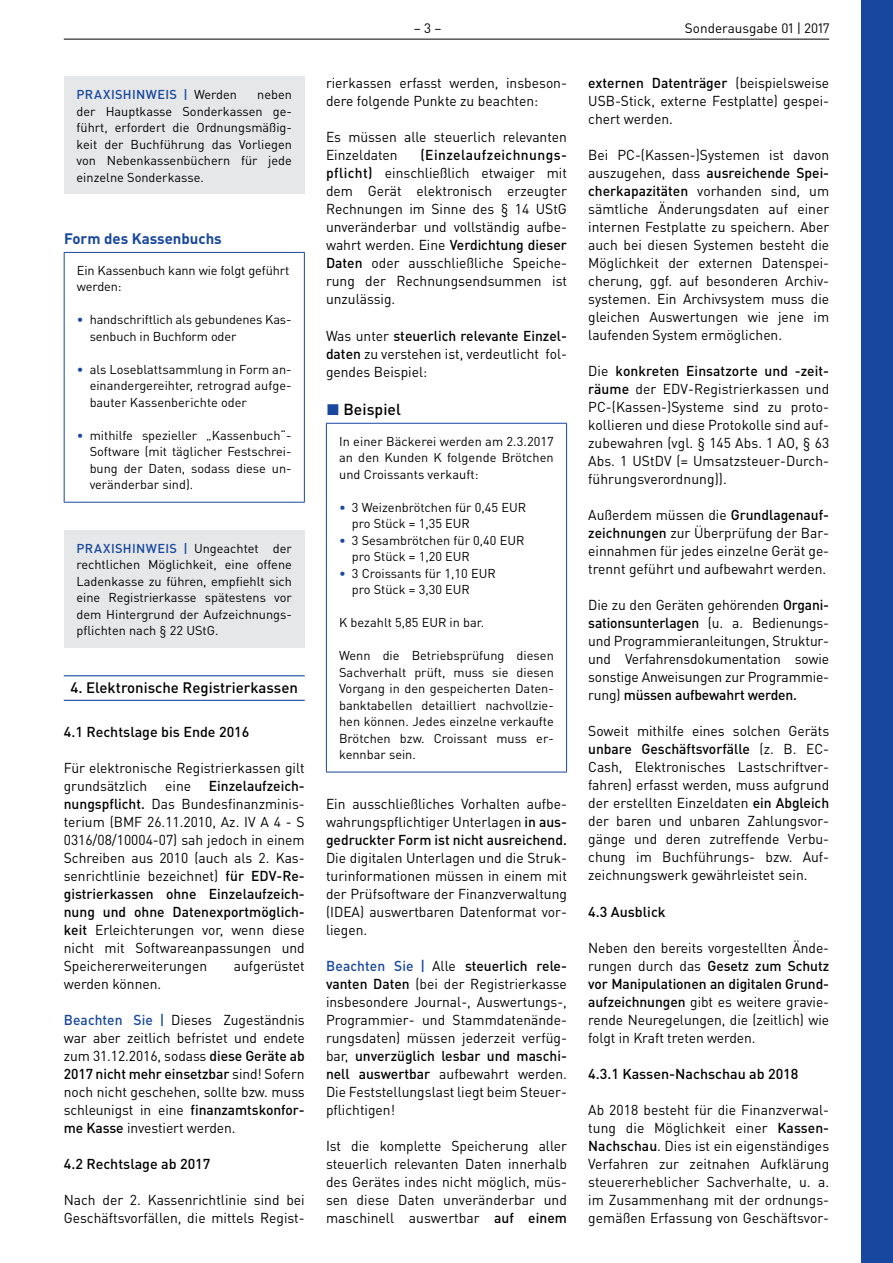
<style>
.page{position:relative;width:893px;height:1263px;background:#fff}
.page>*{position:absolute;margin:0;border:0;box-sizing:border-box;transform-origin:0 0}
.t1{font:500 15.75px "DIN Pro";letter-spacing:.005em;color:#000}
.t2{font:500 15px "DIN Pro";color:#000}
.t3{font:700 15px "DIN Pro";color:#17479e}
.t4{font:14.25px/18px "DIN Pro";color:#000;text-align:justify}
.t5{font:500 14.25px "DIN Pro";color:#000}
.t6{font:13.5px "DIN Pro";color:#000}
.t7{font:12.75px/16.5px "DIN Pro";color:#000;text-align:justify}
.t8{font:500 12.75px "DIN Pro";letter-spacing:.03em;color:#17479e}
.s1{font-weight:400;color:#000}
.s2{color:#17479e}
.s3{font-weight:500;color:#17479e}
.s4{font-weight:500}
</style>
<div class="page">
<hr style="left:64px;top:39px;width:765px;height:1px;background:#000">
<hr style="left:64px;top:675px;width:241px;height:1px;background:#17479e">
<hr style="left:64px;top:700px;width:241px;height:1px;background:#17479e">
<div style="left:64px;top:77px;width:241px;height:117px;background:#e6e7e8"></div>
<hr style="left:64px;top:252px;width:241px;height:1px;background:#17479e">
<hr style="left:64px;top:253px;width:1px;height:249px;background:#17479e">
<hr style="left:304px;top:253px;width:1px;height:249px;background:#17479e">
<hr style="left:64px;top:502px;width:241px;height:1px;background:#17479e">
<div style="left:64px;top:530px;width:241px;height:118px;background:#e6e7e8"></div>
<hr style="left:326px;top:423px;width:241px;height:1px;background:#17479e">
<hr style="left:326px;top:424px;width:1px;height:348px;background:#17479e">
<hr style="left:566px;top:424px;width:1px;height:348px;background:#17479e">
<hr style="left:326px;top:772px;width:241px;height:1px;background:#17479e">
<div style="left:861px;top:0;width:32px;height:1263px;background:#17479e"></div>
<p class="t8" style="left:77px;top:86px;width:162px">PRAXISHINWEIS | <span class="s1">Werden</span></p>
<p class="t7" style="left:77px;top:86px;width:217px;text-indent:181px">neben der Hauptkasse Sonderkassen ge&shy;führt, erfordert die Ordnungsmäßig&shy;keit der Buchführung das Vorliegen von Nebenkassenbüchern für jede einzelne Sonderkasse.</p>
<p class="t3" style="left:64px;top:228px;width:159px">Form des Kassenbuchs</p>
<p class="t7" style="left:77px;top:262px;width:214px">Ein Kassenbuch kann wie folgt geführt werden:</p>
<p class="t7" style="left:90px;top:311px;width:203px;text-indent:-13px"><span class="s2">•</span> handschriftlich als gebundenes Kas&shy;senbuch in Buchform oder</p>
<p class="t7" style="left:90px;top:361px;width:203px;text-indent:-13px"><span class="s2">•</span> als Loseblattsammlung in Form an&shy;einandergereihter, retrograd aufge&shy;bauter Kassenberichte oder</p>
<p class="t7" style="left:90px;top:426px;width:203px;text-indent:-13px"><span class="s2">•</span> mithilfe spezieller „Kassenbuch“- Software (mit täglicher Festschrei&shy;bung der Daten, sodass diese un&shy;veränderbar sind).</p>
<p class="t7" style="left:77px;top:539px;width:217px"><span class="s3">PRAXISHINWEIS |</span> Ungeachtet der rechtlichen Möglichkeit, eine offene Ladenkasse zu führen, empfiehlt sich eine Registrierkasse spätestens vor dem Hintergrund der Aufzeichnungs&shy;pflichten nach § 22 UStG.</p>
<p class="t2" style="left:70px;top:678px;width:229px">4. Elektronische Registrierkassen</p>
<p class="t5" style="left:64px;top:722px;width:187px">4.1 Rechtslage bis Ende 2016</p>
<p class="t4" style="left:64px;top:759px;width:242px">Für elektronische Registrierkassen gilt grundsätzlich</p>
<p class="t4" style="left:64px;top:777px;width:242px;text-indent:145px"><span class="s4">Einzelaufzeich&shy;nungspflicht.</span> Das Bundesfinanzminis&shy;terium (BMF 26.11.2010, Az. IV A 4 - S 0316/08/10004-07) sah jedoch in einem Schreiben aus 2010 (auch als 2. Kas&shy;senrichtlinie bezeichnet) <span class="s4">für EDV-Re&shy;gistrierkassen ohne Einzelaufzeich&shy;nung und ohne Datenexportmöglich&shy;keit</span> Erleichterungen vor, wenn diese nicht mit Softwareanpassungen und Speichererweiterungen</p>
<p class="t4" style="left:165px;top:777px;width:27px">eine</p>
<p class="t4" style="left:234px;top:957px;width:72px">aufgerüstet</p>
<p class="t4" style="left:64px;top:975px;width:99px">werden können.</p>
<p class="t4" style="left:64px;top:1011px;width:242px"><span class="s3">Beachten Sie |</span> Dieses Zugeständnis war aber zeitlich befristet und endete zum 31.12.2016, sodass <span class="s4">diese Geräte ab 2017 nicht mehr einsetzbar</span> sind! Sofern noch nicht geschehen, sollte bzw. muss schleunigst in eine <span class="s4">finanzamtskonfor&shy;me Kasse</span> investiert werden.</p>
<p class="t5" style="left:64px;top:1154px;width:148px">4.2 Rechtslage ab 2017</p>
<p class="t4" style="left:64px;top:1191px;width:242px">Nach der 2. Kassenrichtlinie sind bei<br>Geschäftsvorfällen, die mittels Regist-</p>
<p class="t6" style="left:414px;top:19px;width:29px">– 3 –</p>
<p class="t6" style="left:685px;top:19px;width:146px">Sonderausgabe 01 | 2017</p>
<p class="t4" style="left:326px;top:74px;width:242px">rierkassen erfasst werden, insbeson&shy;dere folgende Punkte zu beachten:</p>
<p class="t4" style="left:326px;top:128px;width:242px">Es müssen alle steuerlich relevanten<br>Einzeldaten</p>
<p class="t4" style="left:326px;top:146px;width:242px;text-indent:94px"><span class="s4">(Einzelaufzeichnungs&shy;pflicht)</span> einschließlich etwaiger mit dem Gerät elektronisch erzeugter Rechnungen im Sinne des § 14 UStG unveränderbar und vollständig aufbe&shy;wahrt werden. Eine <span class="s4">Verdichtung dieser Daten</span> oder ausschließliche Speiche&shy;rung der Rechnungsendsummen ist unzulässig.</p>
<p class="t4" style="left:326px;top:327px;width:242px">Was unter <span class="s4">steuerlich relevante Einzel&shy;daten</span> zu verstehen ist, verdeutlicht fol&shy;gendes Beispiel:</p>
<p class="t1" style="left:326px;top:398px;width:76px"><span class="s2">◼</span> Beispiel</p>
<p class="t7" style="left:339px;top:432px;width:216px">In einer Bäckerei werden am 2.3.2017 an den Kunden K folgende Brötchen und Croissants verkauft:</p>
<p class="t7" style="left:352px;top:498px;width:176px;text-indent:-13px"><span class="s2">•</span> 3 Weizenbrötchen für 0,45 EUR pro Stück = 1,35 EUR</p>
<p class="t7" style="left:352px;top:531px;width:174px;text-indent:-13px"><span class="s2">•</span> 3 Sesambrötchen für 0,40 EUR pro Stück = 1,20 EUR</p>
<p class="t7" style="left:352px;top:564px;width:145px;text-indent:-13px"><span class="s2">•</span> 3 Croissants für 1,10 EUR pro Stück = 3,30 EUR</p>
<p class="t7" style="left:339px;top:614px;width:146px">K bezahlt 5,85 EUR in bar.</p>
<p class="t7" style="left:339px;top:647px;width:216px">Wenn die Betriebsprüfung diesen Sachverhalt prüft, muss sie diesen Vorgang in den gespeicherten Daten&shy;banktabellen detailliert nachvollzie&shy;hen können. Jedes einzelne verkaufte Brötchen bzw. Croissant muss er&shy;kennbar sein.</p>
<p class="t4" style="left:326px;top:795px;width:242px">Ein ausschließliches Vorhalten aufbe&shy;wahrungspflichtiger Unterlagen <span class="s4">in aus&shy;gedruckter Form ist nicht ausreichend.</span></p>
<p class="t4" style="left:326px;top:849px;width:242px">Die digitalen Unterlagen und die Struk&shy;turinformationen müssen in einem mit der Prüfsoftware der Finanzverwaltung (IDEA) auswertbaren Datenformat vor&shy;liegen.</p>
<p class="t4" style="left:326px;top:957px;width:242px"><span class="s3">Beachten Sie |</span> Alle <span class="s4">steuerlich rele&shy;vanten Daten</span> (bei der Registrierkasse insbesondere Journal-, Auswertungs-, Programmier- und Stammdatenände&shy;rungsdaten) müssen jederzeit verfüg&shy;bar, <span class="s4">unverzüglich lesbar und maschi&shy;nell auswertbar</span> aufbewahrt werden.<br>Die Feststellungslast liegt beim Steuer&shy;pflichtigen!</p>
<p class="t4" style="left:326px;top:1137px;width:242px">Ist die komplette Speicherung aller steuerlich relevanten Daten innerhalb des Gerätes indes nicht möglich, müs&shy;sen diese Daten unveränderbar und maschinell auswertbar <span class="s4">auf einem</span></p>
<p class="t4" style="left:588px;top:74px;width:242px"><span class="s4">externen Datenträger</span> (beispielsweise USB-Stick, externe Festplatte) gespei&shy;chert werden.</p>
<p class="t4" style="left:588px;top:146px;width:242px">Bei PC-(Kassen-)Systemen ist davon auszugehen, dass <span class="s4">ausreichende Spei&shy;cherkapazitäten</span> vorhanden sind, um sämtliche Änderungsdaten auf einer internen Festplatte zu speichern. Aber auch bei diesen Systemen besteht die Möglichkeit der externen Datenspei&shy;cherung, ggf. auf besonderen Archiv&shy;systemen. Ein Archivsystem muss die gleichen Auswertungen wie jene im laufenden System ermöglichen.</p>
<p class="t4" style="left:588px;top:362px;width:242px">Die <span class="s4">konkreten Einsatzorte und -zeit&shy;räume</span> der EDV-Registrierkassen und PC-(Kassen-)Systeme sind zu proto&shy;kollieren und diese Protokolle sind auf&shy;zubewahren (vgl. § 145 Abs. 1 AO, § 63<br>Abs. 1 UStDV (= Umsatzsteuer-Durch&shy;führungsverordnung)).</p>
<p class="t4" style="left:588px;top:506px;width:242px">Außerdem müssen die <span class="s4">Grundlagenauf&shy;zeichnungen</span> zur Überprüfung der Bar&shy;einnahmen für jedes einzelne Gerät ge&shy;trennt geführt und aufbewahrt werden.</p>
<p class="t4" style="left:588px;top:596px;width:242px">Die zu den Geräten gehörenden <span class="s4">Organi&shy;sationsunterlagen</span> (u. a. Bedienungs&shy;und Programmieranleitungen, Struktur&shy;und Verfahrensdokumentation sowie sonstige Anweisungen zur Programmie&shy;rung) <span class="s4">müssen aufbewahrt werden.</span></p>
<p class="t4" style="left:588px;top:722px;width:242px">Soweit mithilfe eines solchen Geräts <span class="s4">unbare Geschäftsvorfälle</span> (z. B. EC-Cash, Elektronisches Lastschriftver&shy;fahren) erfasst werden, muss aufgrund der erstellten Einzeldaten <span class="s4">ein Abgleich </span>der baren und unbaren Zahlungsvor&shy;gänge und deren zutreffende Verbu&shy;chung im Buchführungs- bzw. Auf&shy;zeichnungswerk gewährleistet sein.</p>
<p class="t5" style="left:588px;top:902px;width:79px">4.3 Ausblick</p>
<p class="t4" style="left:588px;top:939px;width:242px">Neben den bereits vorgestellten Ände&shy;rungen durch das <span class="s4">Gesetz zum Schutz vor Manipulationen an digitalen Grund&shy;aufzeichnungen</span> gibt es weitere gravie&shy;rende Neuregelungen, die (zeitlich) wie folgt in Kraft treten werden.</p>
<p class="t5" style="left:588px;top:1064px;width:212px">4.3.1 Kassen-Nachschau ab 2018</p>
<p class="t4" style="left:588px;top:1101px;width:242px">Ab 2018 besteht für die Finanzverwal&shy;tung die Möglichkeit einer <span class="s4">Kassen-Nachschau</span>. Dies ist ein eigenständiges Verfahren zur zeitnahen Aufklärung steuererheblicher Sachverhalte, u. a. im Zusammenhang mit der ordnungs&shy;gemäßen Erfassung von Geschäftsvor-</p>
</div>
